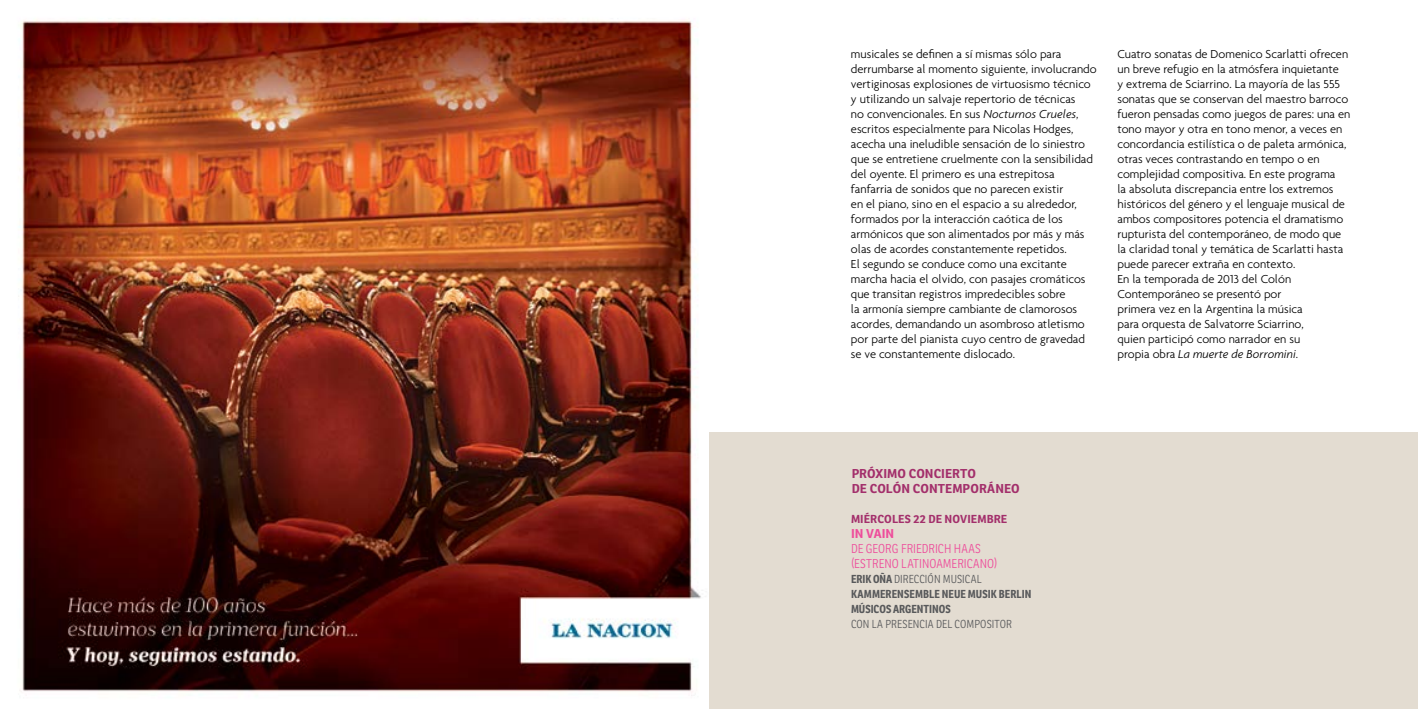
<style>
.page{position:relative;width:1418px;height:709px;background:#fff}
.page>*{position:absolute;margin:0;border:0;box-sizing:border-box;transform-origin:0 0}
.t1{font:300 12.5px/15px "Agenda";color:#000}
.t2{font:300 12.5px/15px "Ronnia Cond";letter-spacing:.005em;color:#ee4d9b}
.t3{font:700 12.5px/15px "Ronnia";letter-spacing:.005em;color:#a32f6b}
.t4{font:700 12.5px "Ronnia";color:#ee4d9b}
.t5{font:700 11.25px/15px "Ronnia Cond";letter-spacing:.005em;color:#58595b}
.t6{font:300 11.25px "Ronnia Cond";letter-spacing:.01em;color:#58595b}
.t7{font:700 11.25px "Ronnia";letter-spacing:.01em;color:#a32f6b}
.s1{font-style:italic}
.s2{font-weight:300}
</style>
<div class="page">
<img style="left:18px;top:19px;width:683px;height:677px">
<div style="left:709px;top:433px;width:708px;height:276px;background:#e3dcd1"></div>
<p class="t1" style="left:851px;top:46px;width:247px">musicales se definen a sí mismas sólo para derrumbarse al momento siguiente, involucrando vertiginosas explosiones de virtuosismo técnico y utilizando un salvaje repertorio de técnicas<br>no convencionales. En sus <span class="s1">Nocturnos Crueles</span>, escritos especialmente para Nicolas Hodges, acecha una ineludible sensación de lo siniestro que se entretiene cruelmente con la sensibilidad del oyente. El primero es una estrepitosa fanfarria de sonidos que no parecen existir<br>en el piano, sino en el espacio a su alrededor, formados por la interacción caótica de los armónicos que son alimentados por más y más olas de acordes constantemente repetidos.<br>El segundo se conduce como una excitante marcha hacia el olvido, con pasajes cromáticos que transitan registros impredecibles sobre<br>la armonía siempre cambiante de clamorosos acordes, demandando un asombroso atletismo por parte del pianista cuyo centro de gravedad se ve constantemente dislocado.</p>
<p class="t1" style="left:1117px;top:46px;width:234px">Cuatro sonatas de Domenico Scarlatti ofrecen un breve refugio en la atmósfera inquietante<br>y extrema de Sciarrino. La mayoría de las 555 sonatas que se conservan del maestro barroco fueron pensadas como juegos de pares: una en tono mayor y otra en tono menor, a veces en concordancia estilística o de paleta armónica, otras veces contrastando en tempo o en complejidad compositiva. En este programa<br>la absoluta discrepancia entre los extremos históricos del género y el lenguaje musical de ambos compositores potencia el dramatismo rupturista del contemporáneo, de modo que la claridad tonal y temática de Scarlatti hasta puede parecer extraña en contexto.<br>En la temporada de 2013 del Colón Contemporáneo se presentó por<br>primera vez en la Argentina la música<br>para orquesta de Salvatorre Sciarrino,<br>quien participó como narrador en su<br>propia obra <span class="s1">La muerte de Borromini</span>.</p>
<p class="t3" style="left:851px;top:465px;width:169px">PRÓXIMO CONCIERTO<br>DE COLÓN CONTEMPORÁNEO</p>
<p class="t7" style="left:851px;top:511px;width:158px">MIÉRCOLES 22 DE NOVIEMBRE</p>
<p class="t4" style="left:851px;top:525px;width:45px">IN VAIN</p>
<p class="t2" style="left:851px;top:541px;width:148px">DE GEORG FRIEDRICH HAAS (ESTRENO LATINOAMERICANO)</p>
<p class="t5" style="left:851px;top:571px;width:182px">ERIK OÑA <span class="s2">DIRECCIÓN MUSICAL<br></span>KAMMERENSEMBLE NEUE MUSIK BERLIN<br>MÚSICOS ARGENTINOS</p>
<p class="t6" style="left:851px;top:617px;width:163px">CON LA PRESENCIA DEL COMPOSITOR</p>
</div>
